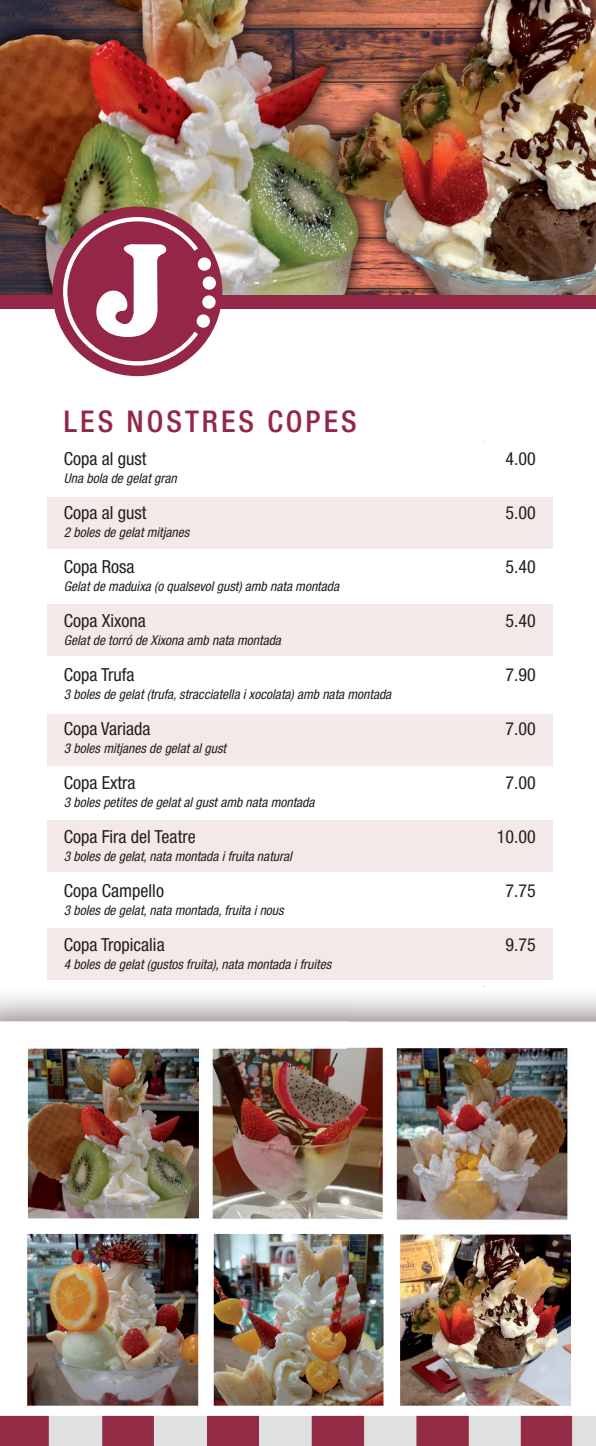
<style>
.page{position:relative;width:596px;height:1446px;background:#fff}
.page>*{position:absolute;margin:0;border:0;box-sizing:border-box;transform-origin:0 0}
.t1{font:500 condensed 30px "Helvetica Neue LT Std";letter-spacing:.1em;color:#932745}
.t2{font:condensed 18px "Helvetica Neue LT Std";color:#231f20}
.t3{font:italic condensed 13.5px "Helvetica Neue LT Std";color:#231f20}
</style>
<div class="page">
<img style="left:0;top:0;width:595px;height:1446px">
<div style="left:47px;top:497px;width:505px;height:51px;background:#f4e9e9"></div>
<div style="left:47px;top:605px;width:505px;height:51px;background:#f4e9e9"></div>
<div style="left:47px;top:714px;width:505px;height:51px;background:#f4e9e9"></div>
<div style="left:47px;top:821px;width:505px;height:51px;background:#f4e9e9"></div>
<div style="left:47px;top:928px;width:505px;height:51px;background:#f4e9e9"></div>
<div style="left:0;top:295px;width:595px;height:14px;background:#932745"></div>
<div style="left:52px;top:206px;width:170px;height:170px;background:#932745;border-radius:50%"></div>
<div style="left:198px;top:257px;width:13px;height:14px;background:#fff;border-radius:50%"></div>
<div style="left:202px;top:276px;width:14px;height:14px;background:#fff;border-radius:50%"></div>
<div style="left:202px;top:295px;width:13px;height:14px;background:#fff;border-radius:50%"></div>
<div style="left:196px;top:314px;width:14px;height:14px;background:#fff;border-radius:50%"></div>
<svg style="left:63px;top:217px;width:135px;height:149px"></svg>
<h1 class="t1" style="left:64px;top:403px;width:294px">LES NOSTRES COPES</h1>
<h2 class="t2" style="left:64px;top:448px;width:84px">Copa al gust</h2>
<p class="t3" style="left:64px;top:471px;width:114px">Una bola de gelat gran</p>
<h2 class="t2" style="left:64px;top:502px;width:84px">Copa al gust</h2>
<p class="t3" style="left:64px;top:525px;width:127px">2 boles de gelat mitjanes</p>
<h2 class="t2" style="left:64px;top:556px;width:72px">Copa Rosa</h2>
<p class="t3" style="left:64px;top:579px;width:276px">Gelat de maduixa (o qualsevol gust) amb nata montada</p>
<h2 class="t2" style="left:64px;top:610px;width:83px">Copa Xixona</h2>
<p class="t3" style="left:64px;top:633px;width:218px">Gelat de torró de Xixona amb nata montada</p>
<h2 class="t2" style="left:64px;top:664px;width:72px">Copa Trufa</h2>
<p class="t3" style="left:64px;top:687px;width:329px">3 boles de gelat (trufa, stracciatella i xocolata) amb nata montada</p>
<h2 class="t2" style="left:64px;top:718px;width:88px">Copa Variada</h2>
<p class="t3" style="left:64px;top:741px;width:163px">3 boles mitjanes de gelat al gust</p>
<h2 class="t2" style="left:64px;top:772px;width:73px">Copa Extra</h2>
<p class="t3" style="left:64px;top:795px;width:252px">3 boles petites de gelat al gust amb nata montada</p>
<h2 class="t2" style="left:64px;top:826px;width:133px">Copa Fira del Teatre</h2>
<p class="t3" style="left:64px;top:849px;width:229px">3 boles de gelat, nata montada i fruita natural</p>
<h2 class="t2" style="left:64px;top:880px;width:101px">Copa Campello</h2>
<p class="t3" style="left:64px;top:903px;width:221px">3 boles de gelat, nata montada, fruita i nous</p>
<h2 class="t2" style="left:64px;top:934px;width:102px">Copa Tropicalia</h2>
<p class="t3" style="left:64px;top:957px;width:269px">4 boles de gelat (gustos fruita), nata montada i fruites</p>
<h2 class="t2" style="left:505px;top:448px;width:32px">4.00</h2>
<h2 class="t2" style="left:505px;top:502px;width:32px">5.00</h2>
<h2 class="t2" style="left:505px;top:556px;width:32px">5.40</h2>
<h2 class="t2" style="left:505px;top:610px;width:32px">5.40</h2>
<h2 class="t2" style="left:505px;top:664px;width:32px">7.90</h2>
<h2 class="t2" style="left:505px;top:718px;width:32px">7.00</h2>
<h2 class="t2" style="left:505px;top:772px;width:32px">7.00</h2>
<h2 class="t2" style="left:496px;top:826px;width:40px">10.00</h2>
<h2 class="t2" style="left:505px;top:880px;width:32px">7.75</h2>
<h2 class="t2" style="left:505px;top:934px;width:32px">9.75</h2>
</div>
